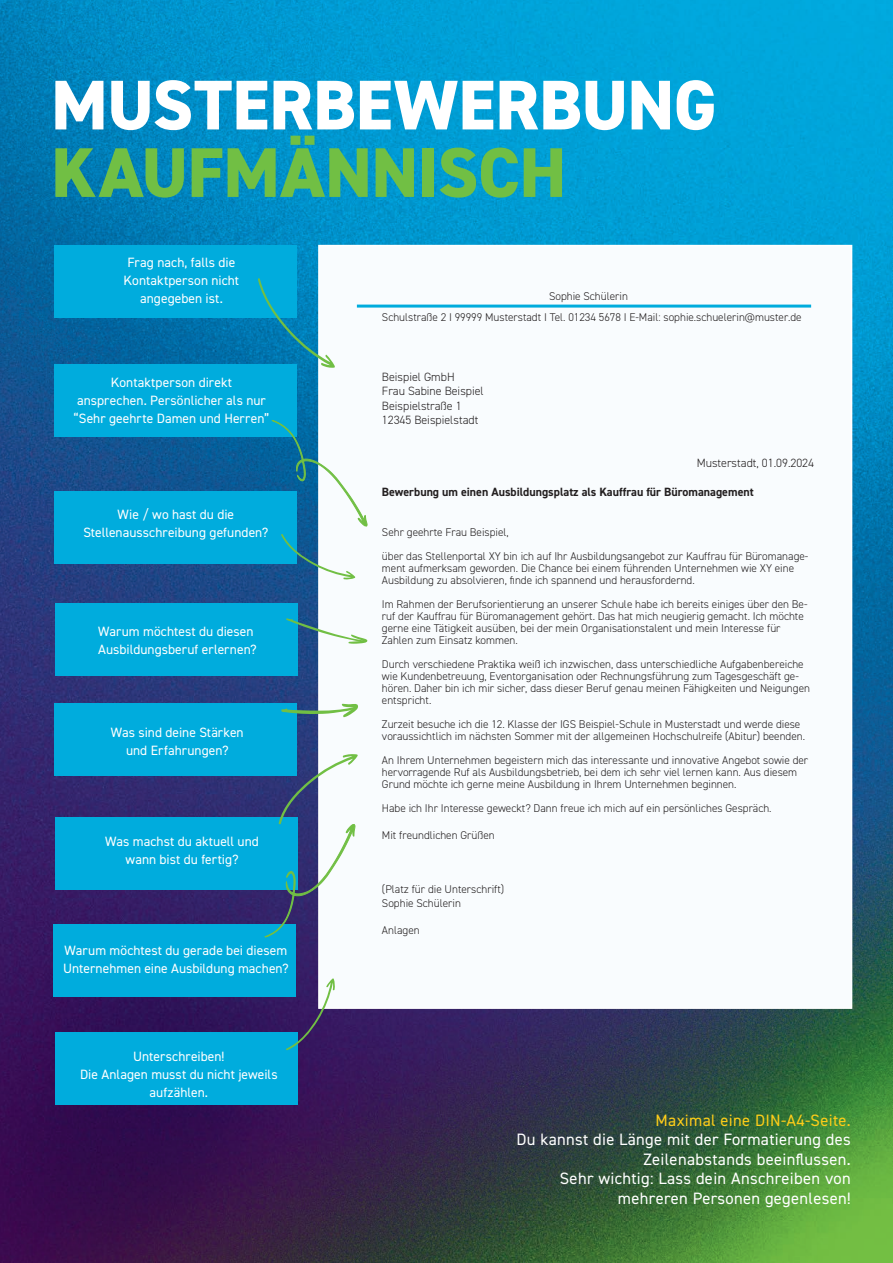
<style>
.page{position:relative;width:893px;height:1263px;background:#fff}
.page>*{position:absolute;margin:0;border:0;box-sizing:border-box;transform-origin:0 0}
.t1{font:800 70.5px "DIN2014";letter-spacing:-.005em;color:#fff}
.t2{font:800 70.5px "DIN2014";letter-spacing:-.01em;color:#71bf44}
.t3{font:16.5px/19.5px "DIN2014";letter-spacing:.02em;color:#fff;text-align:right}
.t4{font:16.5px "DIN2014";letter-spacing:.02em;color:#fecd19}
.t5{font:13.5px/18px "DIN2014";color:#fff;text-align:center}
.t6{font:300 12px/14.4px "DIN2014";color:#231f20}
.t7{font:700 12px "DIN2014";color:#231f20}
.t8{font:300 11.25px/12px "DIN2014";color:#231f20}
</style>
<div class="page">
<img style="left:0;top:0;width:893px;height:1263px">
<div style="left:318px;top:245px;width:534px;height:764px;background:#f9fcfe;border:2px solid #fff"></div>
<div style="left:54px;top:245px;width:242px;height:73px;background:#00acdd"></div>
<svg style="left:258px;top:277px;width:77px;height:91px"></svg>
<div style="left:54px;top:365px;width:242px;height:72px;background:#00acdd"></div>
<div style="left:54px;top:491px;width:242px;height:72px;background:#00acdd"></div>
<div style="left:55px;top:604px;width:243px;height:72px;background:#00acdd"></div>
<div style="left:54px;top:704px;width:242px;height:72px;background:#00acdd"></div>
<div style="left:55px;top:817px;width:243px;height:73px;background:#00acdd"></div>
<div style="left:53px;top:924px;width:243px;height:73px;background:#00acdd"></div>
<svg style="left:281px;top:704px;width:77px;height:13px"></svg>
<svg style="left:264px;top:754px;width:94px;height:183px"></svg>
<hr style="left:357px;top:305px;width:454px;height:3px;background:#00acdd">
<svg style="left:286px;top:618px;width:82px;height:26px"></svg>
<svg style="left:271px;top:420px;width:97px;height:160px"></svg>
<div style="left:55px;top:1033px;width:243px;height:72px;background:#00acdd"></div>
<svg style="left:285px;top:978px;width:50px;height:73px"></svg>
<h1 class="t1" style="left:51px;top:58px;width:667px">MUSTERBEWERBUNG</h1>
<h1 class="t2" style="left:51px;top:126px;width:517px">KAUFMÄNNISCH</h1>
<p class="t5" style="left:124px;top:253px;width:117px">Frag nach, falls die<br>Kontaktperson nicht angegeben ist.</p>
<p class="t5" style="left:73px;top:373px;width:198px">Kontaktperson direkt<br>ansprechen. Persönlicher als nur “Sehr geehrte Damen und Herren”</p>
<p class="t5" style="left:83px;top:505px;width:187px">Wie / wo hast du die<br>Stellenausschreibung gefunden?</p>
<p class="t5" style="left:98px;top:622px;width:160px;text-align:left">Warum möchtest du diesen<br>Ausbildungsberuf erlernen?</p>
<p class="t5" style="left:111px;top:723px;width:134px">Was sind deine Stärken und Erfahrungen?</p>
<p class="t5" style="left:105px;top:832px;width:155px">Was machst du aktuell und wann bist du fertig?</p>
<p class="t5" style="left:63px;top:941px;width:227px;text-align:left">Warum möchtest du gerade bei diesem<br>Unternehmen eine Ausbildung machen?</p>
<p class="t5" style="left:80px;top:1047px;width:199px">Unterschreiben!<br>Die Anlagen musst du nicht jeweils aufzählen.</p>
<p class="t8" style="left:382px;top:285px;width:421px;line-height:21.5px;text-align:center">Sophie Schülerin<br>Schulstraße 2 I 99999 Musterstadt I Tel. 01234 5678 I E-Mail: sophie.schuelerin@muster.de</p>
<p class="t6" style="left:382px;top:370px;width:103px">Beispiel GmbH<br>Frau Sabine Beispiel<br>Beispielstraße 1<br>12345 Beispielstadt</p>
<p class="t6" style="left:697px;top:456px;width:119px">Musterstadt, 01.09.2024</p>
<p class="t7" style="left:382px;top:484px;width:373px">Bewerbung um einen Ausbildungsplatz als Kauffrau für Büromanagement</p>
<p class="t8" style="left:382px;top:520px;width:428px;line-height:24px">Sehr geehrte Frau Beispiel,<br>über das Stellenportal XY bin ich auf Ihr Ausbildungsangebot zur Kauffrau für Büromanage-</p>
<p class="t8" style="left:382px;top:562px;width:414px">ment aufmerksam geworden. Die Chance bei einem führenden Unternehmen wie XY eine<br>Ausbildung zu absolvieren, finde ich spannend und herausfordernd.</p>
<p class="t8" style="left:382px;top:598px;width:427px">Im Rahmen der Berufsorientierung an unserer Schule habe ich bereits einiges über den Be&shy;ruf der Kauffrau für Büromanagement gehört. Das hat mich neugierig gemacht. Ich möchte gerne eine Tätigkeit ausüben, bei der mein Organisationstalent und mein Interesse für Zahlen zum Einsatz kommen.</p>
<p class="t8" style="left:382px;top:658px;width:430px">Durch verschiedene Praktika weiß ich inzwischen, dass unterschiedliche Aufgabenbereiche wie Kundenbetreuung, Eventorganisation oder Rechnungsführung zum Tagesgeschäft ge&shy;hören. Daher bin ich mir sicher, dass dieser Beruf genau meinen Fähigkeiten und Neigungen entspricht.</p>
<p class="t8" style="left:382px;top:718px;width:425px">Zurzeit besuche ich die 12. Klasse der IGS Beispiel-Schule in Musterstadt und werde diese voraussichtlich im nächsten Sommer mit der allgemeinen Hochschulreife (Abitur) beenden.</p>
<p class="t8" style="left:382px;top:754px;width:428px">An Ihrem Unternehmen begeistern mich das interessante und innovative Angebot sowie der hervorragende Ruf als Ausbildungsbetrieb, bei dem ich sehr viel lernen kann. Aus diesem<br>Grund möchte ich gerne meine Ausbildung in Ihrem Unternehmen beginnen.</p>
<p class="t8" style="left:382px;top:802px;width:391px">Habe ich Ihr Interesse geweckt? Dann freue ich mich auf ein persönliches Gespräch.</p>
<p class="t8" style="left:382px;top:829px;width:114px">Mit freundlichen Grüßen</p>
<p class="t8" style="left:382px;top:882px;width:124px;line-height:13.5px">(Platz für die Unterschrift)<br>Sophie Schülerin</p>
<p class="t8" style="left:382px;top:925px;width:39px">Anlagen</p>
<h2 class="t4" style="left:655px;top:1109px;width:197px">Maximal eine DIN-A4-Seite.</h2>
<h2 class="t3" style="left:517px;top:1129px;width:336px">Du kannst die Länge mit der Formatierung des Zeilenabstands beeinflussen.<br>Sehr wichtig: Lass dein Anschreiben von mehreren Personen gegenlesen!</h2>
</div>
